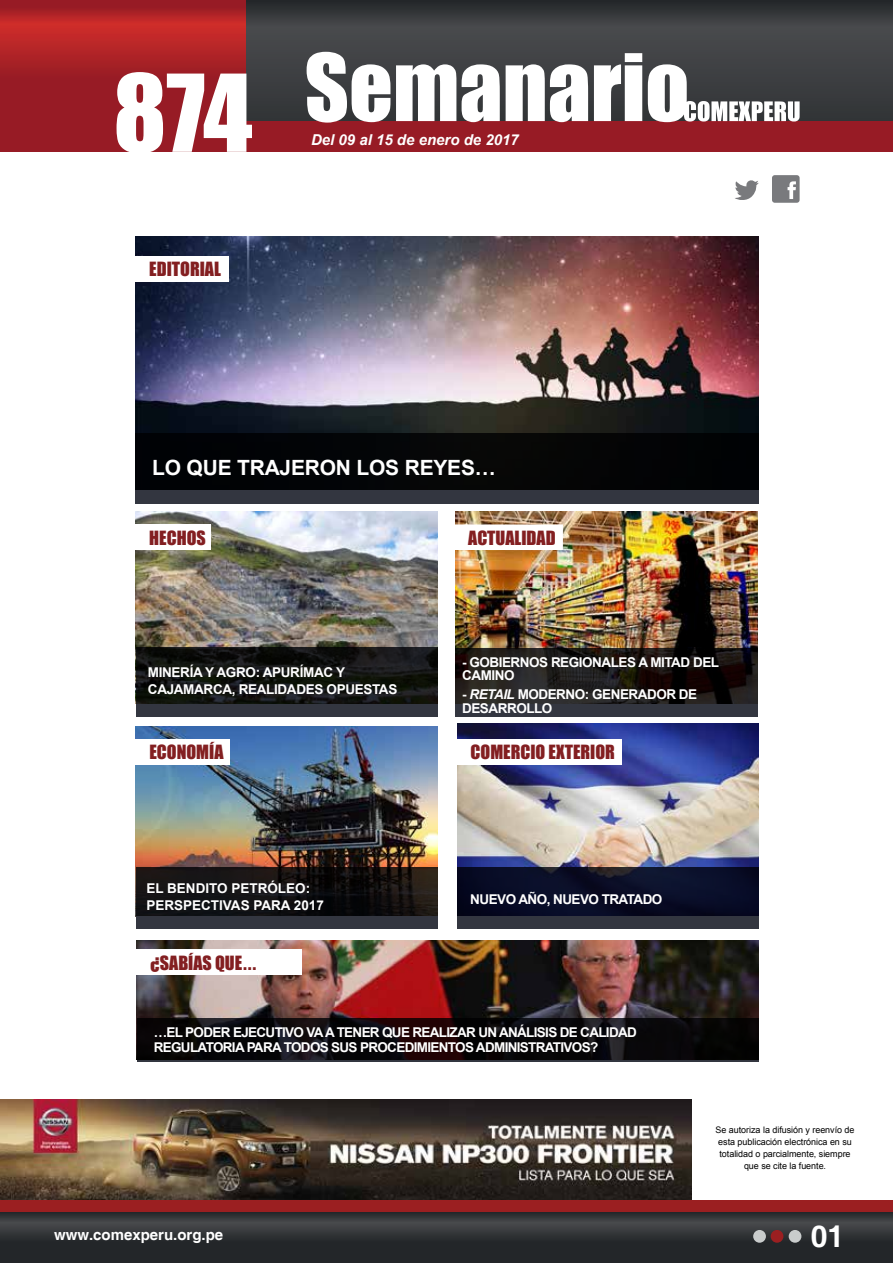
<style>
.page{position:relative;width:893px;height:1263px;background:#fff}
.page>*{position:absolute;margin:0;border:0;box-sizing:border-box;transform-origin:0 0}
.t1{font:99px "Impact";color:#fff}
.t2{font:700 30px "Helvetica";color:#fff}
.t3{font:700 21px "Arial";letter-spacing:-.01em;color:#fff}
.t4{font:18px "Impact";color:#831f21}
.t5{font:italic 700 15px "Arial";color:#fff}
.t6{font:700 15px "Helvetica";color:#fff}
.t7{font:700 13.5px/13.5px "Arial";letter-spacing:-.035em;color:#fff}
.t8{font:700 13.5px/16.5px "Arial";color:#fff}
.t9{font:9px/12px "Arial";letter-spacing:-.005em;color:#000;text-align:center}
.s1{font-style:italic}
</style>
<div class="page">
<img style="left:457px;top:724px;width:302px;height:143px">
<img style="left:136px;top:727px;width:302px;height:140px">
<img style="left:455px;top:511px;width:302px;height:137px">
<img style="left:136px;top:236px;width:623px;height:197px">
<img style="left:136px;top:511px;width:302px;height:136px">
<img style="left:1px;top:1099px;width:691px;height:101px">
<img style="left:137px;top:940px;width:622px;height:78px">
<svg style="left:245px;top:0;width:648px;height:121px;background:#3e3e41"></svg>
<div style="left:0;top:121px;width:893px;height:30px;background:#971b25"></div>
<svg style="left:0;top:0;width:245px;height:121px;background:#a72026"></svg>
<svg style="left:307px;top:52px;width:83px;height:71px"></svg>
<svg style="left:396px;top:64px;width:60px;height:57px"></svg>
<svg style="left:462px;top:64px;width:38px;height:58px"></svg>
<svg style="left:506px;top:64px;width:82px;height:58px"></svg>
<svg style="left:594px;top:53px;width:48px;height:68px"></svg>
<svg style="left:648px;top:64px;width:152px;height:58px"></svg>
<svg style="left:0;top:1212px;width:893px;height:51px;background:#2d3033"></svg>
<div style="left:0;top:1200px;width:893px;height:12px;background:#9b1f21"></div>
<div style="left:753px;top:1230px;width:13px;height:13px;background:#c9cccc;border-radius:50%"></div>
<div style="left:771px;top:1230px;width:12px;height:13px;background:#9b1f21;border-radius:50%"></div>
<div style="left:789px;top:1230px;width:12px;height:13px;background:#c9cccc;border-radius:50%"></div>
<svg style="left:136px;top:433px;width:623px;height:70px;background:#0c0d10"></svg>
<svg style="left:136px;top:647px;width:302px;height:69px;background:#181a1a"></svg>
<svg style="left:136px;top:867px;width:302px;height:50px;background:#141212"></svg>
<svg style="left:455px;top:648px;width:302px;height:55px;background:#1c1816"></svg>
<div style="left:457px;top:867px;width:302px;height:50px;background:linear-gradient(to bottom,#0e122a,#050821)"></div>
<svg style="left:137px;top:1018px;width:622px;height:43px;background:#0d090b"></svg>
<div style="left:136px;top:917px;width:302px;height:12px;background:#333640"></div>
<div style="left:455px;top:703px;width:302px;height:13px;background:#333640"></div>
<div style="left:457px;top:917px;width:302px;height:12px;background:#333640"></div>
<div style="left:134px;top:256px;width:95px;height:25px;background:#fff"></div>
<div style="left:134px;top:524px;width:77px;height:26px;background:#fff"></div>
<div style="left:454px;top:524px;width:109px;height:26px;background:#fff"></div>
<div style="left:134px;top:740px;width:96px;height:25px;background:#fff"></div>
<div style="left:455px;top:740px;width:167px;height:25px;background:#fff"></div>
<svg style="left:735px;top:180px;width:24px;height:20px"></svg>
<div style="left:772px;top:175px;width:28px;height:28px;background:#797a7d;border-radius:3px"></div>
<svg style="left:787px;top:181px;width:9px;height:18px"></svg>
<div style="left:135px;top:949px;width:167px;height:26px;background:#fff"></div>
<h1 class="t1" style="left:113px;top:36px;width:141px">874</h1>
<h3 class="t4" style="left:149px;top:255px;width:73px">EDITORIAL</h3>
<p class="t5" style="left:311px;top:130px;width:209px">Del 09 al 15 de enero de 2017</p>
<h3 class="t3" style="left:152px;top:454px;width:345px">LO QUE TRAJERON LOS REYES…</h3>
<h3 class="t4" style="left:149px;top:524px;width:58px">HECHOS</h3>
<p class="t7" style="left:148px;top:664px;width:251px;line-height:16.5px">MINERÍA Y AGRO: APURÍMAC Y<br>CAJAMARCA, REALIDADES OPUESTAS</p>
<h3 class="t4" style="left:149px;top:738px;width:76px">ECONOMÍA</h3>
<h3 class="t4" style="left:468px;top:524px;width:89px">ACTUALIDAD</h3>
<p class="t7" style="left:462px;top:656px;width:258px">- GOBIERNOS REGIONALES A MITAD DEL<br>CAMINO</p>
<p class="t7" style="left:462px;top:688px;width:237px">- <span class="s1">RETAIL</span> MODERNO: GENERADOR DE<br>DESARROLLO</p>
<h3 class="t4" style="left:470px;top:738px;width:146px">COMERCIO EXTERIOR</h3>
<p class="t8" style="left:146px;top:881px;width:179px">EL BENDITO PETRÓLEO:<br>PERSPECTIVAS PARA 2017</p>
<p class="t7" style="left:470px;top:893px;width:194px">NUEVO AÑO, NUEVO TRATADO</p>
<h3 class="t4" style="left:150px;top:949px;width:107px">¿SABÍAS QUE...</h3>
<p class="t7" style="left:154px;top:1025px;width:485px;line-height:15px">…EL PODER EJECUTIVO VA A TENER QUE REALIZAR UN ANÁLISIS DE CALIDAD<br>REGULATORIA PARA TODOS SUS PROCEDIMIENTOS ADMINISTRATIVOS?</p>
<p class="t9" style="left:716px;top:1124px;width:140px">Se autoriza la difusión y reenvío de esta publicación electrónica en su totalidad o parcialmente, siempre que se cite la fuente.</p>
<p class="t6" style="left:54px;top:1226px;width:171px">www.comexperu.org.pe</p>
<h2 class="t2" style="left:811px;top:1218px;width:35px">01</h2>
</div>
